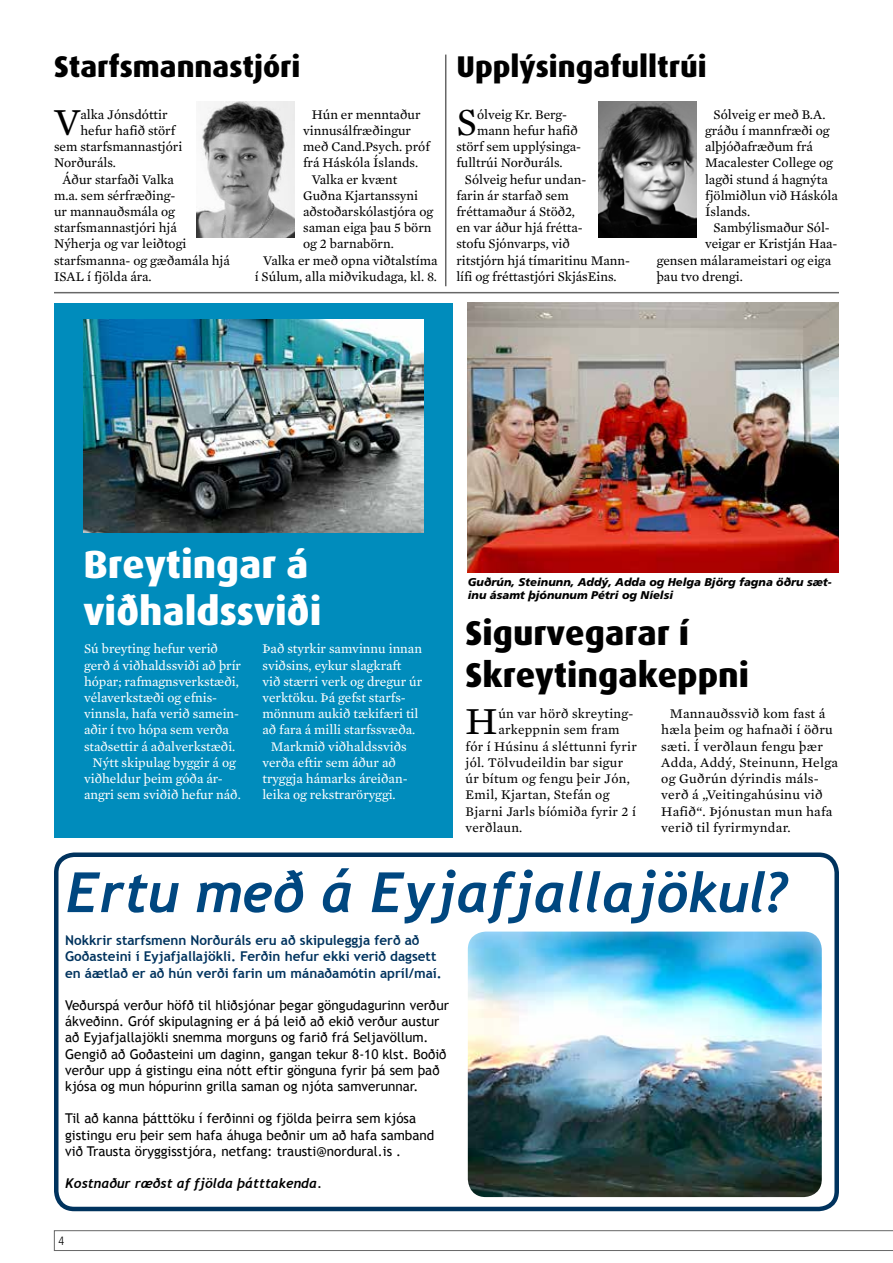
<style>
.page{position:relative;width:893px;height:1263px;background:#fff}
.page>*{position:absolute;margin:0;border:0;box-sizing:border-box;transform-origin:0 0}
.t1{font:italic 700 55.5px "Trebuchet";color:#004780}
.t2{font:800 39.3px/47.1px "Dax";color:#fff}
.t3{font:39px "Mercury Text G2";color:#000}
.t4{font:800 34.5px/41.4px "Dax";color:#000}
.t5{font:800 30px "Dax";color:#000}
.t6{font:13.5px/16.2px "Mercury Text G2";color:#000}
.t7{font:13.5px/16.2px "Trebuchet MS";color:#000}
.t8{font:13.5px "Mercury Text G2";color:#fff}
.t9{font:13.5px/16.2px "Mercury Text G2";letter-spacing:.02em;color:#000}
.t10{font:700 13.5px/16.2px "Trebuchet MS";color:#00335e}
.t11{font:italic 700 13.5px "Trebuchet";color:#000}
.t12{font:300 condensed 12px "Frutiger";color:#000}
.t13{font:italic 900 11.25px/13.5px "Frutiger";color:#000}
</style>
<div class="page">
<svg style="left:54px;top:1230px;width:839px;height:21px"></svg>
<div style="left:54px;top:303px;width:399px;height:535px;background:#008cbc"></div>
<img style="left:197px;top:102px;width:98px;height:136px">
<img style="left:599px;top:102px;width:98px;height:136px">
<hr style="left:445px;top:55px;width:1px;height:231px;background:#676767">
<hr style="left:54px;top:292px;width:785px;height:1px;background:#676767">
<img style="left:84px;top:319px;width:339px;height:214px">
<img style="left:468px;top:303px;width:371px;height:270px">
<img style="left:468px;top:931px;width:354px;height:266px">
<div style="left:54px;top:852px;width:785px;height:359px;border:4px solid #00335e;border-radius:18px"></div>
<h3 class="t5" style="left:54px;top:50px;width:248px">Starfsmannastjóri</h3>
<h3 class="t5" style="left:456px;top:50px;width:252px">Upplýsingafulltrúi</h3>
<h3 class="t3" style="left:54px;top:99px;width:28px">V</h3>
<p class="t6" style="left:80px;top:106px;width:89px">alka Jónsdóttir</p>
<p class="t6" style="left:80px;top:122px;width:96px">hefur hafið störf</p>
<p class="t6" style="left:54px;top:139px;width:130px">sem starfsmannastjóri</p>
<p class="t6" style="left:54px;top:155px;width:63px">Norðuráls.</p>
<p class="t6" style="left:63px;top:171px;width:113px">Áður starfaði Valka</p>
<p class="t6" style="left:54px;top:187px;width:123px">m.a. sem sérfræðing-</p>
<p class="t6" style="left:54px;top:203px;width:122px">ur mannauðsmála og</p>
<p class="t6" style="left:54px;top:220px;width:124px">starfsmannastjóri hjá</p>
<p class="t6" style="left:54px;top:236px;width:134px">Nýherja og var leiðtogi</p>
<p class="t6" style="left:54px;top:252px;width:177px">starfsmanna- og gæðamála hjá</p>
<p class="t6" style="left:54px;top:268px;width:99px">ISAL í fjölda ára.</p>
<p class="t6" style="left:312px;top:106px;width:110px">Hún er menntaður</p>
<p class="t6" style="left:303px;top:122px;width:109px">vinnusálfræðingur</p>
<p class="t6" style="left:303px;top:139px;width:128px">með Cand.Psych. próf</p>
<p class="t6" style="left:303px;top:155px;width:116px">frá Háskóla Íslands.</p>
<p class="t6" style="left:312px;top:171px;width:87px">Valka er kvænt</p>
<p class="t6" style="left:303px;top:187px;width:116px">Guðna Kjartanssyni</p>
<p class="t6" style="left:303px;top:203px;width:132px">aðstoðarskólastjóra og</p>
<p class="t6" style="left:303px;top:220px;width:130px">saman eiga þau 5 börn</p>
<p class="t6" style="left:303px;top:236px;width:92px">og 2 barnabörn.</p>
<p class="t6" style="left:263px;top:252px;width:176px">Valka er með opna viðtalstíma</p>
<p class="t6" style="left:255px;top:268px;width:184px">í Súlum, alla miðvikudaga, kl. 8.</p>
<h3 class="t3" style="left:456px;top:99px;width:22px">S</h3>
<p class="t6" style="left:477px;top:106px;width:91px">ólveig Kr. Berg-</p>
<p class="t6" style="left:477px;top:122px;width:102px">mann hefur hafið</p>
<p class="t6" style="left:456px;top:139px;width:126px">störf sem upplýsinga-</p>
<p class="t6" style="left:456px;top:155px;width:108px">fulltrúi Norðuráls.</p>
<p class="t6" style="left:465px;top:171px;width:123px">Sólveig hefur undan-</p>
<p class="t6" style="left:456px;top:187px;width:114px">farin ár starfað sem</p>
<p class="t6" style="left:456px;top:203px;width:120px">fréttamaður á Stöð2,</p>
<p class="t6" style="left:456px;top:220px;width:128px">en var áður hjá frétta-</p>
<p class="t6" style="left:456px;top:236px;width:115px">stofu Sjónvarps, við</p>
<p class="t6" style="left:456px;top:252px;width:175px">ritstjórn hjá tímaritinu Mann-</p>
<p class="t6" style="left:456px;top:268px;width:162px">lífi og fréttastjóri SkjásEins.</p>
<p class="t6" style="left:705px;top:106px;width:134px;text-indent:9px">Sólveig er með B.A. gráðu í mannfræði og alþjóðafræðum frá<br>Macalester College og lagði stund á hagnýta fjölmiðlun við Háskóla<br>Íslands.</p>
<p class="t6" style="left:714px;top:220px;width:118px">Sambýlismaður Sól-</p>
<p class="t6" style="left:705px;top:236px;width:134px">veigar er Kristján Haa-</p>
<p class="t6" style="left:657px;top:252px;width:176px">gensen málarameistari og eiga</p>
<p class="t6" style="left:657px;top:268px;width:88px">þau tvo drengi.</p>
<h2 class="t2" style="left:83px;top:541px;width:240px">Breytingar á viðhaldssviði</h2>
<p class="t8" style="left:84px;top:641px;width:135px">Sú breyting hefur verið</p>
<p class="t8" style="left:84px;top:657px;width:159px">gerð á viðhaldssviði að þrír</p>
<p class="t8" style="left:84px;top:673px;width:156px">hópar; rafmagnsverkstæði,</p>
<p class="t8" style="left:84px;top:690px;width:135px">vélaverkstæði og efnis-</p>
<p class="t8" style="left:84px;top:706px;width:157px">vinnsla, hafa verið samein-</p>
<p class="t8" style="left:84px;top:722px;width:146px">aðir í tvo hópa sem verða</p>
<p class="t8" style="left:84px;top:738px;width:153px">staðsettir á aðalverkstæði.</p>
<p class="t8" style="left:93px;top:754px;width:145px">Nýtt skipulag byggir á og</p>
<p class="t8" style="left:84px;top:771px;width:140px">viðheldur þeim góða ár-</p>
<p class="t8" style="left:84px;top:787px;width:158px">angri sem sviðið hefur náð.</p>
<p class="t8" style="left:262px;top:641px;width:161px">Það styrkir samvinnu innan</p>
<p class="t8" style="left:262px;top:657px;width:141px">sviðsins, eykur slagkraft</p>
<p class="t8" style="left:262px;top:673px;width:161px">við stærri verk og dregur úr</p>
<p class="t8" style="left:262px;top:690px;width:145px">verktöku. Þá gefst starfs-</p>
<p class="t8" style="left:262px;top:706px;width:157px">mönnum aukið tækifæri til</p>
<p class="t8" style="left:262px;top:722px;width:154px">að fara á milli starfssvæða.</p>
<p class="t8" style="left:271px;top:738px;width:137px">Markmið viðhaldssviðs</p>
<p class="t8" style="left:262px;top:754px;width:135px">verða eftir sem áður að</p>
<p class="t8" style="left:262px;top:771px;width:147px">tryggja hámarks áreiðan-</p>
<p class="t8" style="left:262px;top:787px;width:135px">leika og rekstraröryggi.</p>
<p class="t13" style="left:468px;top:575px;width:365px">Guðrún, Steinunn, Addý, Adda og Helga Björg fagna öðru sæt&shy;inu ásamt þjónunum Pétri og Níelsi</p>
<h3 class="t4" style="left:466px;top:613px;width:285px">Sigurvegarar í<br>Skreytingakeppni</h3>
<h3 class="t3" style="left:466px;top:698px;width:34px">H</h3>
<p class="t9" style="left:498px;top:706px;width:136px">ún var hörð skreyting-</p>
<p class="t9" style="left:498px;top:722px;width:123px">arkeppnin sem fram</p>
<p class="t9" style="left:466px;top:738px;width:173px">fór í Húsinu á sléttunni fyrir</p>
<p class="t9" style="left:466px;top:754px;width:159px">jól. Tölvudeildin bar sigur</p>
<p class="t9" style="left:466px;top:770px;width:166px">úr bítum og fengu þeir Jón,</p>
<p class="t9" style="left:466px;top:787px;width:145px">Emil, Kjartan, Stefán og</p>
<p class="t9" style="left:466px;top:803px;width:172px">Bjarni Jarls bíómiða fyrir 2 í</p>
<p class="t9" style="left:466px;top:819px;width:58px">verðlaun.</p>
<p class="t9" style="left:661px;top:706px;width:178px;text-indent:9px">Mannauðssvið kom fast á hæla þeim og hafnaði í öðru sæti. Í verðlaun fengu þær<br>Adda, Addý, Steinunn, Helga og Guðrún dýrindis máls&shy;verð á „Veitingahúsinu við<br>Hafið“. Þjónustan mun hafa verið til fyrirmyndar.</p>
<h1 class="t1" style="left:66px;top:858px;width:724px">Ertu með á Eyjafjallajökul?</h1>
<p class="t10" style="left:65px;top:932px;width:378px">Nokkrir starfsmenn Norðuráls eru að skipuleggja ferð að<br>Goðasteini í Eyjafjallajökli. Ferðin hefur ekki verið dagsett en áætlað er að hún verði farin um mánaðamótin apríl/maí.</p>
<p class="t7" style="left:65px;top:997px;width:385px">Veðurspá verður höfð til hliðsjónar þegar göngudagurinn verður ákveðinn. Gróf skipulagning er á þá leið að ekið verður austur að Eyjafjallajökli snemma morguns og farið frá Seljavöllum.<br>Gengið að Goðasteini um daginn, gangan tekur 8-10 klst. Boðið verður upp á gistingu eina nótt eftir gönguna fyrir þá sem það kjósa og mun hópurinn grilla saman og njóta samverunnar.</p>
<p class="t7" style="left:65px;top:1111px;width:371px">Til að kanna þátttöku í ferðinni og fjölda þeirra sem kjósa gistingu eru þeir sem hafa áhuga beðnir um að hafa samband við Trausta öryggisstjóra, netfang: trausti@nordural.is .</p>
<p class="t11" style="left:65px;top:1175px;width:259px">Kostnaður ræðst af fjölda þátttakenda.</p>
<p class="t12" style="left:58px;top:1234px;width:7px">4</p>
</div>
